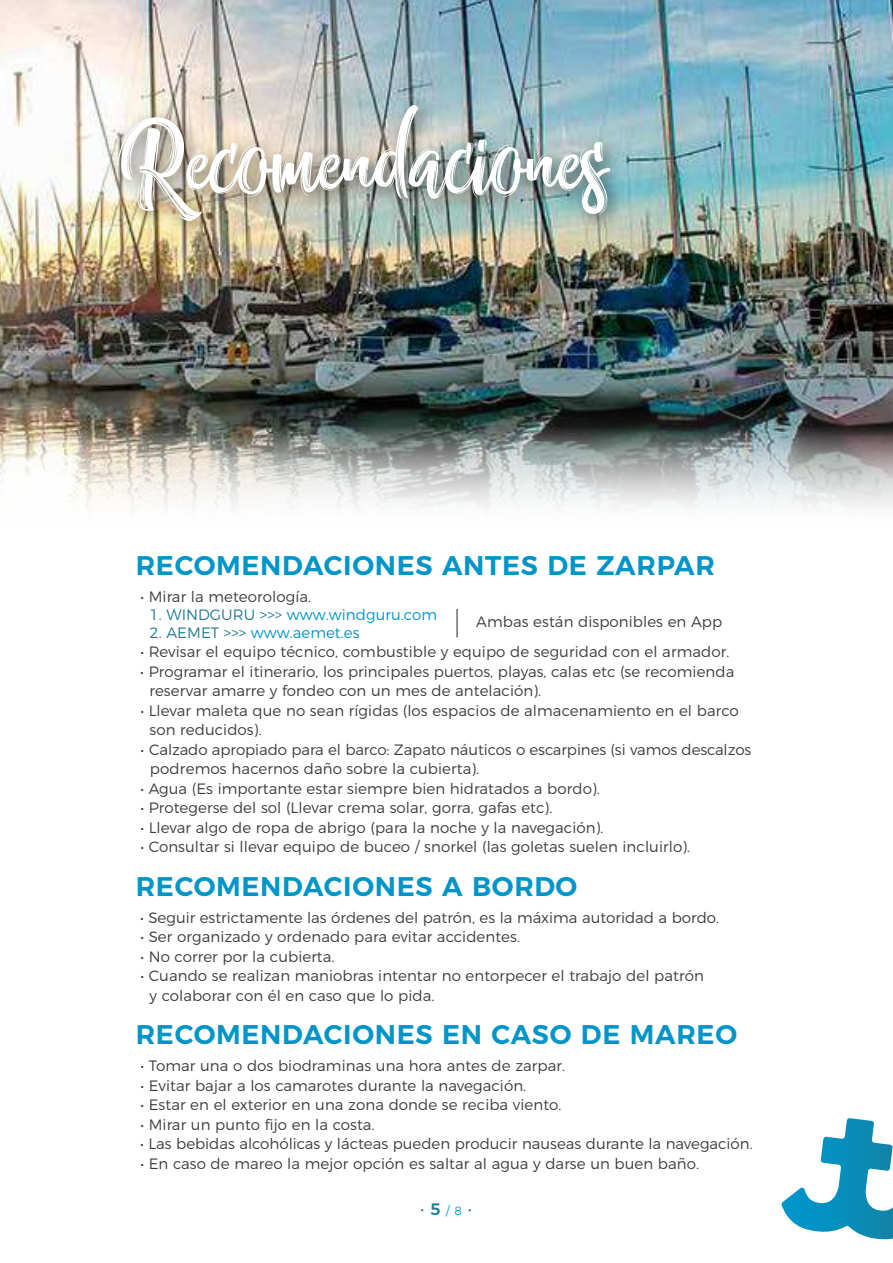
<style>
.page{position:relative;width:893px;height:1263px;background:#fff}
.page>*{position:absolute;margin:0;border:0;box-sizing:border-box;transform-origin:0 0}
.t1{font:144.75px "Nettizen Script TRIAL";color:#fff}
.t2{font:600 27px "Montserrat";letter-spacing:.025em;color:#0095c9}
.t3{font:500 16.5px "Montserrat";color:#1f7b92}
.t4{font:300 15px/19.5px "Montserrat";letter-spacing:.005em;color:#3c3c3b}
.t5{font:300 15px "Montserrat";letter-spacing:.005em;color:#0095c9}
.s1{color:#1f7b92}
.s2{font-weight:300;font-size:12px;color:#0095c9}
</style>
<div class="page">
<svg style="left:781px;top:1118px;width:112px;height:122px"></svg>
<img style="left:0;top:0;width:893px;height:402px">
<img style="left:0;top:402px;width:893px;height:105px">
<img style="left:99px;top:71px;width:538px;height:190px">
<hr style="left:456px;top:609px;width:2px;height:28px;background:#3c3c3b">
<h1 class="t1" style="left:118px;top:102px;width:492px">Recomendaciones</h1>
<h2 class="t2" style="left:136px;top:543px;width:581px">RECOMENDACIONES ANTES DE ZARPAR</h2>
<p class="t4" style="left:140px;top:585px;width:172px">• Mirar la meteorología.</p>
<p class="t5" style="left:149px;top:603px;width:289px"><span class="s1">1. WINDGURU &gt;&gt;&gt;</span> www.windguru.com</p>
<p class="t5" style="left:149px;top:621px;width:212px"><span class="s1">2. AEMET &gt;&gt;&gt;</span> www.aemet.es</p>
<p class="t4" style="left:140px;top:641px;width:591px">• Revisar el equipo técnico, combustible y equipo de seguridad con el armador.</p>
<p class="t4" style="left:149px;top:660px;width:586px;text-indent:-9px">• Programar el itinerario, los principales puertos, playas, calas etc (se recomienda reservar amarre y fondeo con un mes de antelación).</p>
<p class="t4" style="left:149px;top:699px;width:591px;text-indent:-9px">• Llevar maleta que no sean rígidas (los espacios de almacenamiento en el barco son reducidos).</p>
<p class="t4" style="left:150px;top:738px;width:603px;text-indent:-9px">• Calzado apropiado para el barco: Zapato náuticos o escarpines (si vamos descalzos podremos hacernos daño sobre la cubierta).</p>
<p class="t4" style="left:140px;top:777px;width:461px">• Agua (Es importante estar siempre bien hidratados a bordo).</p>
<p class="t4" style="left:140px;top:797px;width:414px">• Protegerse del sol (Llevar crema solar, gorra, gafas etc).</p>
<p class="t4" style="left:140px;top:816px;width:465px">• Llevar algo de ropa de abrigo (para la noche y la navegación).</p>
<p class="t4" style="left:140px;top:836px;width:551px">• Consultar si llevar equipo de buceo / snorkel (las goletas suelen incluirlo).</p>
<h2 class="t2" style="left:136px;top:864px;width:443px">RECOMENDACIONES A BORDO</h2>
<p class="t4" style="left:140px;top:906px;width:580px">• Seguir estrictamente las órdenes del patrón, es la máxima autoridad a bordo.</p>
<p class="t4" style="left:140px;top:926px;width:381px">• Ser organizado y ordenado para evitar accidentes.</p>
<p class="t4" style="left:140px;top:945px;width:196px">• No correr por la cubierta.</p>
<p class="t4" style="left:149px;top:965px;width:556px;text-indent:-9px">• Cuando se realizan maniobras intentar no entorpecer el trabajo del patrón y colaborar con él en caso que lo pida.</p>
<h2 class="t2" style="left:136px;top:1013px;width:603px">RECOMENDACIONES EN CASO DE MAREO</h2>
<p class="t4" style="left:140px;top:1055px;width:426px">• Tomar una o dos biodraminas una hora antes de zarpar.</p>
<p class="t4" style="left:140px;top:1074px;width:387px">• Evitar bajar a los camarotes durante la navegación.</p>
<p class="t4" style="left:140px;top:1094px;width:423px">• Estar en el exterior en una zona donde se reciba viento.</p>
<p class="t4" style="left:140px;top:1113px;width:236px">• Mirar un punto fijo en la costa.</p>
<p class="t4" style="left:140px;top:1133px;width:614px">• Las bebidas alcohólicas y lácteas pueden producir nauseas durante la navegación.</p>
<p class="t4" style="left:140px;top:1152px;width:560px">• En caso de mareo la mejor opción es saltar al agua y darse un buen baño.</p>
<p class="t4" style="left:476px;top:610px;width:248px">Ambas están disponibles en App</p>
<p class="t3" style="left:420px;top:1196px;width:53px">· 5 <span class="s2">/ 8</span> ·</p>
</div>
